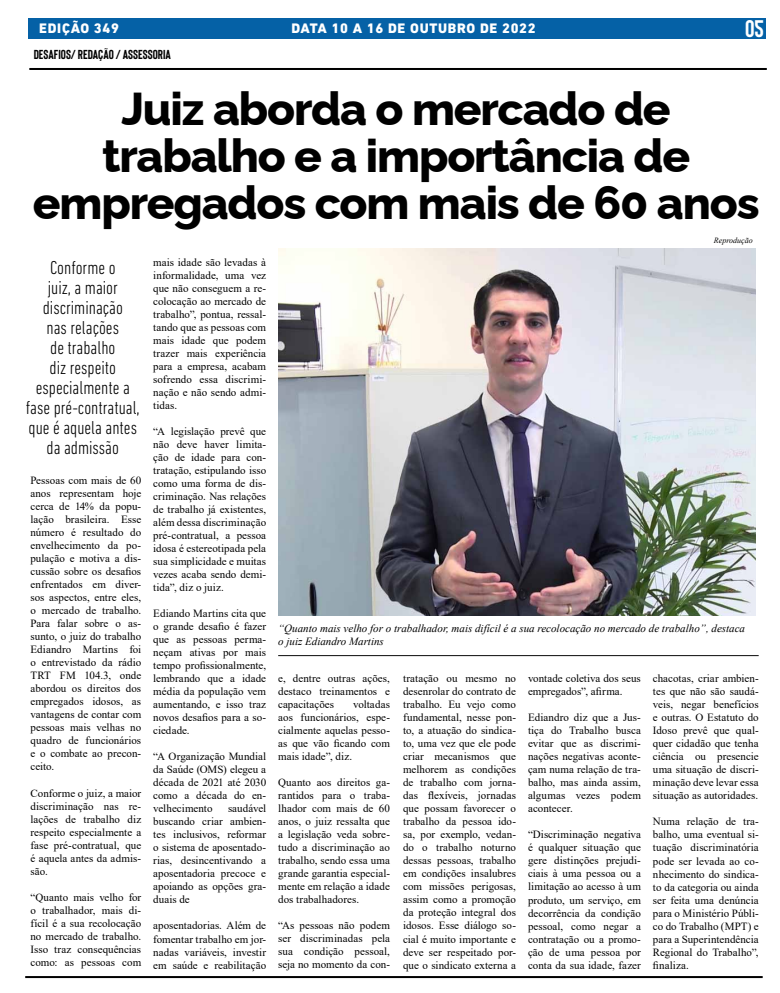
<style>
.page{position:relative;width:780px;height:993px;background:#fff}
.page>*{position:absolute;margin:0;border:0;box-sizing:border-box;transform-origin:0 0}
.t1{font:100 46px/47px "Raleway";letter-spacing:-.025em;color:#000;text-align:center}
.t2{font:700 24px "Bison";color:#fff}
.t3{font:300 condensed 19px/20px "DIN Next LT Pro";color:#000;text-align:center}
.t4{font:800 14px "DIN Next LT Pro";letter-spacing:.05em;color:#fff}
.t5{font:700 13px "Bison";color:#000}
.t6{font:11px/13px "Times New Roman";letter-spacing:.005em;color:#000;text-align:justify}
.t7{font:italic 11px/13.2px "Times New Roman";color:#000}
.t8{font:italic 8px "Times New Roman";color:#000}
</style>
<div class="page">
<img style="left:278px;top:248px;width:477px;height:367px">
<hr style="left:29px;top:68px;width:737px;height:2px;background:#000">
<div style="left:28px;top:18px;width:737px;height:21px;background:#0561a6"></div>
<hr style="left:25px;top:975px;width:737px;height:2px;background:#000">
<hr style="left:278px;top:655px;width:480px;height:1px;background:#0a0a0a">
<p class="t4" style="left:39px;top:20px;width:81px">EDIÇÃO 349</p>
<p class="t4" style="left:291px;top:20px;width:246px">DATA 10 A 16 DE OUTUBRO DE 2022</p>
<h2 class="t2" style="left:745px;top:16px;width:20px">05</h2>
<p class="t5" style="left:34px;top:48px;width:139px">DESAFIOS/ REDAÇÃO / ASSESSORIA</p>
<h1 class="t1" style="left:33px;top:80px;width:728px">Juiz aborda o mercado de trabalho e a importância de empregados com mais de 60 anos</h1>
<h3 class="t3" style="left:26px;top:257px;width:115px">Conforme o<br>juiz, a maior discriminação<br>nas relações<br>de trabalho<br>diz respeito especialmente a fase pré-contratual, que é aquela antes da admissão</h3>
<p class="t6" style="left:30px;top:473px;width:112px">Pessoas com mais de 60 anos representam hoje cerca de 14% da popu&shy;lação brasileira. Esse número é resultado do envelhecimento da po&shy;pulação e motiva a dis&shy;cussão sobre os desafios enfrentados em diver&shy;sos aspectos, entre eles, o mercado de trabalho.<br>Para falar sobre o as&shy;sunto, o juiz do trabalho Ediandro Martins foi o entrevistado da rádio TRT FM 104.3, onde abordou os direitos dos empregados idosos, as vantagens de contar com pessoas mais velhas no quadro de funcionários e o combate ao precon&shy;ceito.</p>
<p class="t6" style="left:30px;top:785px;width:112px">Conforme o juiz, a maior discriminação nas re&shy;lações de trabalho diz respeito especialmente a fase pré-contratual, que é aquela antes da admis&shy;são.</p>
<p class="t6" style="left:30px;top:889px;width:112px">“Quanto mais velho for o trabalhador, mais di&shy;fícil é a sua recolocação no mercado de trabalho.<br>Isso traz consequências como: as pessoas com</p>
<p class="t6" style="left:153px;top:255px;width:114px">mais idade são levadas à informalidade, uma vez que não conseguem a re&shy;colocação ao mercado de trabalho”, pontua, ressal&shy;tando que as pessoas com mais idade que podem trazer mais experiência para a empresa, acabam sofrendo essa discrimi&shy;nação e não sendo admi&shy;tidas.</p>
<p class="t6" style="left:153px;top:424px;width:114px">“A legislação prevê que não deve haver limita&shy;ção de idade para con&shy;tratação, estipulando isso como uma forma de dis&shy;criminação. Nas relações de trabalho já existentes, além dessa discriminação pré-contratual, a pessoa idosa é estereotipada pela sua simplicidade e muitas vezes acaba sendo demi&shy;tida”, diz o juiz.</p>
<p class="t6" style="left:153px;top:606px;width:114px">Ediando Martins cita que o grande desafio é fazer que as pessoas perma&shy;neçam ativas por mais tempo profissionalmente, lembrando que a idade média da população vem aumentando, e isso traz novos desafios para a so&shy;ciedade.</p>
<p class="t6" style="left:153px;top:749px;width:114px">“A Organização Mundial da Saúde (OMS) elegeu a década de 2021 até 2030 como a década do en&shy;velhecimento</p>
<p class="t6" style="left:153px;top:801px;width:114px;text-indent:75px">saudável buscando criar ambien&shy;tes inclusivos, reformar o sistema de aposentado&shy;rias, desincentivando a aposentadoria precoce e apoiando as opções gra&shy;duais de</p>
<p class="t6" style="left:153px;top:918px;width:114px">aposentadorias. Além de fomentar trabalho em jor&shy;nadas variáveis, investir em saúde e reabilitação</p>
<p class="t8" style="left:714px;top:235px;width:40px">Reprodução</p>
<p class="t7" style="left:278px;top:621px;width:468px">“Quanto mais velho for o trabalhador, mais difícil é a sua recolocação no mercado de trabalho”, destaca o juiz Ediandro Martins</p>
<p class="t6" style="left:278px;top:671px;width:113px">e, dentre outras ações, destaco treinamentos e capacitações</p>
<p class="t6" style="left:278px;top:697px;width:113px;text-indent:75px">voltadas aos funcionários, espe&shy;cialmente aquelas pesso&shy;as que vão ficando com mais idade”, diz.</p>
<p class="t6" style="left:278px;top:775px;width:113px">Quanto aos direitos ga&shy;rantidos para o traba&shy;lhador com mais de 60 anos, o juiz ressalta que a legislação veda sobre&shy;tudo a discriminação ao trabalho, sendo essa uma grande garantia especial&shy;mente em relação a idade dos trabalhadores.</p>
<p class="t6" style="left:278px;top:918px;width:113px">“As pessoas não podem ser discriminadas pela sua condição pessoal, seja no momento da con-</p>
<p class="t6" style="left:403px;top:671px;width:114px">tratação ou mesmo no desenrolar do contrato de trabalho. Eu vejo como fundamental, nesse pon&shy;to, a atuação do sindica&shy;to, uma vez que ele pode criar mecanismos que melhorem as condições de trabalho com jorna&shy;das flexíveis, jornadas que possam favorecer o trabalho da pessoa ido&shy;sa, por exemplo, vedan&shy;do o trabalho noturno dessas pessoas, trabalho em condições insalubres com missões perigosas, assim como a promoção da proteção integral dos idosos. Esse diálogo so&shy;cial é muito importante e deve ser respeitado por&shy;que o sindicato externa a</p>
<p class="t6" style="left:528px;top:671px;width:114px">vontade coletiva dos seus empregados”, afirma.</p>
<p class="t6" style="left:528px;top:710px;width:114px">Ediandro diz que a Jus&shy;tiça do Trabalho busca evitar que as discrimi&shy;nações negativas aconte&shy;çam numa relação de tra&shy;balho, mas ainda assim, algumas vezes podem acontecer.</p>
<p class="t6" style="left:528px;top:827px;width:114px">“Discriminação negativa é qualquer situação que gere distinções prejudi&shy;ciais à uma pessoa ou a limitação ao acesso à um produto, um serviço, em decorrência da condição pessoal, como negar a contratação ou a promo&shy;ção de uma pessoa por conta da sua idade, fazer</p>
<p class="t6" style="left:653px;top:671px;width:107px">chacotas, criar ambien&shy;tes que não são saudá&shy;veis, negar benefícios e outras. O Estatuto do Idoso prevê que qual&shy;quer cidadão que tenha ciência ou presencie uma situação de discri&shy;minação deve levar essa situação as autoridades.</p>
<p class="t6" style="left:653px;top:814px;width:107px">Numa relação de tra&shy;balho, uma eventual si&shy;tuação discriminatória pode ser levada ao co&shy;nhecimento do sindica&shy;to da categoria ou ainda ser feita uma denúncia para o Ministério Públi&shy;co do Trabalho (MPT) e para a Superintendência Regional do Trabalho”, finaliza.</p>
</div>
